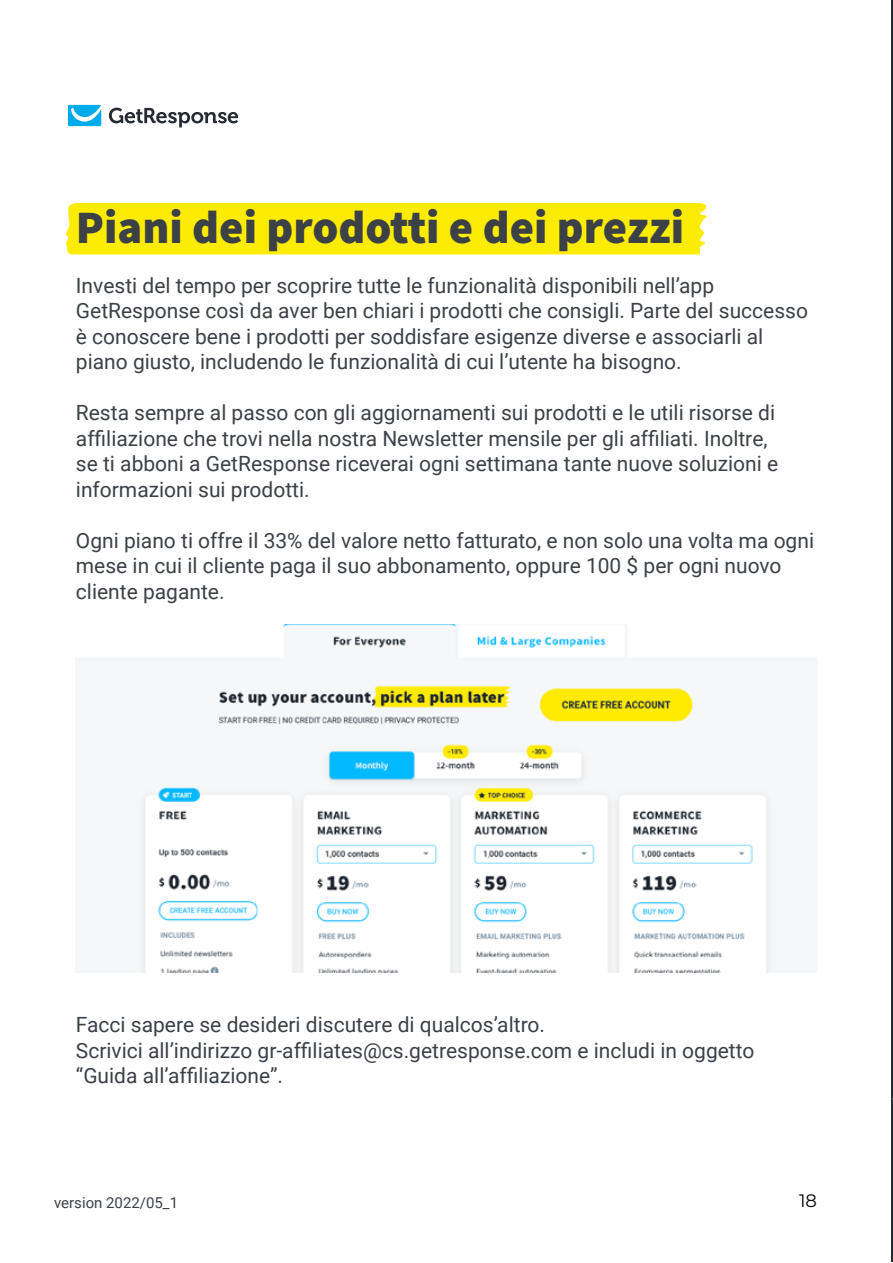
<style>
.page{position:relative;width:893px;height:1263px;background:#fff}
.page>*{position:absolute;margin:0;border:0;box-sizing:border-box;transform-origin:0 0}
.t1{font:900 46.5px "Source Sans Pro";color:#3c4147}
.t2{font:21px/25.5px "Roboto";color:#3c4147}
.t3{font:18px "Montserrat";color:#000}
.t4{font:15px "Roboto";color:#3c4147}
</style>
<div class="page">
<svg style="left:109px;top:108px;width:129px;height:19px"></svg>
<svg style="left:68px;top:105px;width:34px;height:21px"></svg>
<div style="left:66px;top:203px;width:641px;height:51px;background:#fceb03"></div>
<hr style="left:892px;top:0;width:1px;height:1261px;background:#262b33">
<svg style="left:891px;top:831px;width:2px;height:431px"></svg>
<img style="left:137px;top:624px;width:638px;height:348px">
<h1 class="t1" style="left:76px;top:195px;width:610px">Piani dei prodotti e dei prezzi</h1>
<p class="t2" style="left:76px;top:272px;width:734px">Investi del tempo per scoprire tutte le funzionalità disponibili nell’app GetResponse così da aver ben chiari i prodotti che consigli. Parte del successo è conoscere bene i prodotti per soddisfare esigenze diverse e associarli al piano giusto, includendo le funzionalità di cui l’utente ha bisogno.</p>
<p class="t2" style="left:76px;top:399px;width:704px">Resta sempre al passo con gli aggiornamenti sui prodotti e le utili risorse di affiliazione che trovi nella nostra Newsletter mensile per gli affiliati. Inoltre, se ti abboni a GetResponse riceverai ogni settimana tante nuove soluzioni e informazioni sui prodotti.</p>
<p class="t2" style="left:76px;top:527px;width:740px">Ogni piano ti offre il 33% del valore netto fatturato, e non solo una volta ma ogni mese in cui il cliente paga il suo abbonamento, oppure 100 $ per ogni nuovo cliente pagante.</p>
<p class="t2" style="left:76px;top:1011px;width:680px">Facci sapere se desideri discutere di qualcos’altro.<br>Scrivici all’indirizzo gr-affiliates@cs.getresponse.com e includi in oggetto “Guida all’affiliazione”.</p>
<p class="t4" style="left:54px;top:1192px;width:126px">version 2022/05_1</p>
<p class="t3" style="left:799px;top:1188px;width:19px">18</p>
</div>
